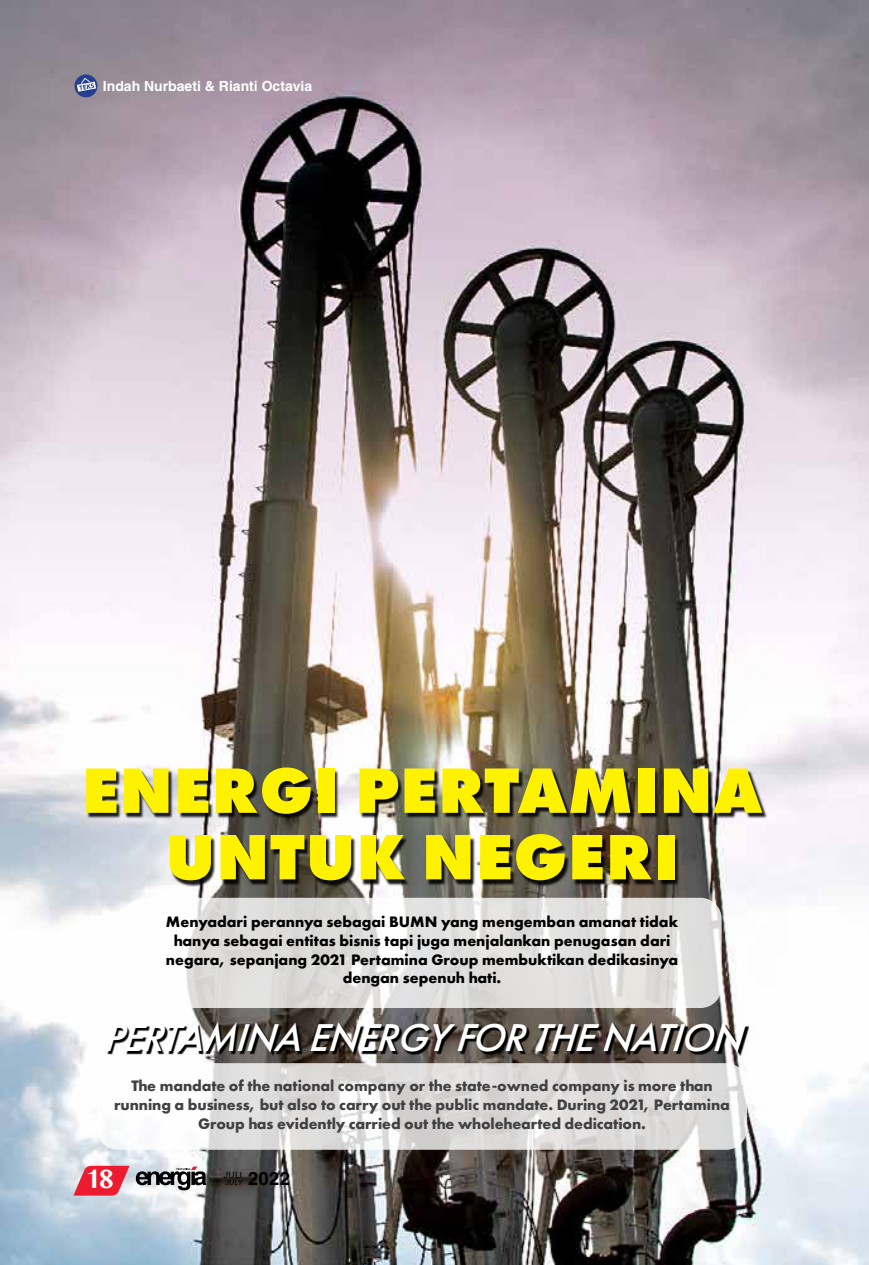
<style>
.page{position:relative;width:869px;height:1265px;background:#fff}
.page>*{position:absolute;margin:0;border:0;box-sizing:border-box;transform-origin:0 0}
.t1{font:800 66.5px/66.5px "Futura PT";letter-spacing:.01em;color:#fff200;text-align:center}
.t2{font:italic 500 40.25px "Futura PT";letter-spacing:-.03em;color:#fff}
.t3{font:700 26.25px "Myanmar MN";color:#fff}
.t4{font:700 18.55px "Helvetica LT Std";color:#000}
.t5{font:700 15.75px/18.9px "Futura PT";letter-spacing:-.005em;color:#414042;text-align:center}
.t6{font:700 15.75px/18.9px "Futura PT";color:#000;text-align:center}
.t7{font:700 14px "Helvetica LT Std";color:#fff}
.t8{font:8.75px "Helvetica LT Std";color:#000}
.t9{font:italic 7px "Helvetica LT Std";color:#000}
</style>
<div class="page">
<img style="left:0;top:0;width:868px;height:1265px">
<svg style="left:107px;top:1025px;width:641px;height:32px"></svg>
<div style="left:87px;top:769px;width:680px;height:118px;background:#000;opacity:.9"></div>
<div style="left:74px;top:74px;width:23px;height:23px;background:#25408f;border-radius:50%"></div>
<svg style="left:77px;top:78px;width:19px;height:14px"></svg>
<svg style="left:73px;top:1166px;width:56px;height:30px"></svg>
<svg style="left:136px;top:1166px;width:70px;height:24px"></svg>
<svg style="left:122px;top:898px;width:599px;height:110px;fill:#e0e0de"></svg>
<svg style="left:97px;top:1063px;width:649px;height:87px;fill:#dedddc"></svg>
<p class="t7" style="left:103px;top:77px;width:211px">Indah Nurbaeti &amp; Rianti Octavia</p>
<h1 class="t1" style="left:82px;top:756px;width:682px">ENERGI PERTAMINA<br>UNTUK NEGERI</h1>
<p class="t6" style="left:166px;top:912px;width:513px">Menyadari perannya sebagai BUMN yang mengemban amanat tidak hanya sebagai entitas bisnis tapi juga menjalankan penugasan dari negara, sepanjang 2021 Pertamina Group membuktikan dedikasinya dengan sepenuh hati.</p>
<h2 class="t2" style="left:103px;top:1013px;width:648px">PERTAMINA ENERGY FOR THE NATION</h2>
<p class="t5" style="left:114px;top:1076px;width:617px">The mandate of the national company or the state-owned company is more than running a business, but also to carry out the public mandate. During 2021, Pertamina<br>Group has evidently carried out the wholehearted dedication.</p>
<h3 class="t3" style="left:84px;top:1164px;width:33px">18</h3>
<p class="t8" style="left:224px;top:1170px;width:20px">JULI</p>
<p class="t9" style="left:225px;top:1178px;width:18px">JULY</p>
<p class="t4" style="left:248px;top:1167px;width:43px">2022</p>
</div>
